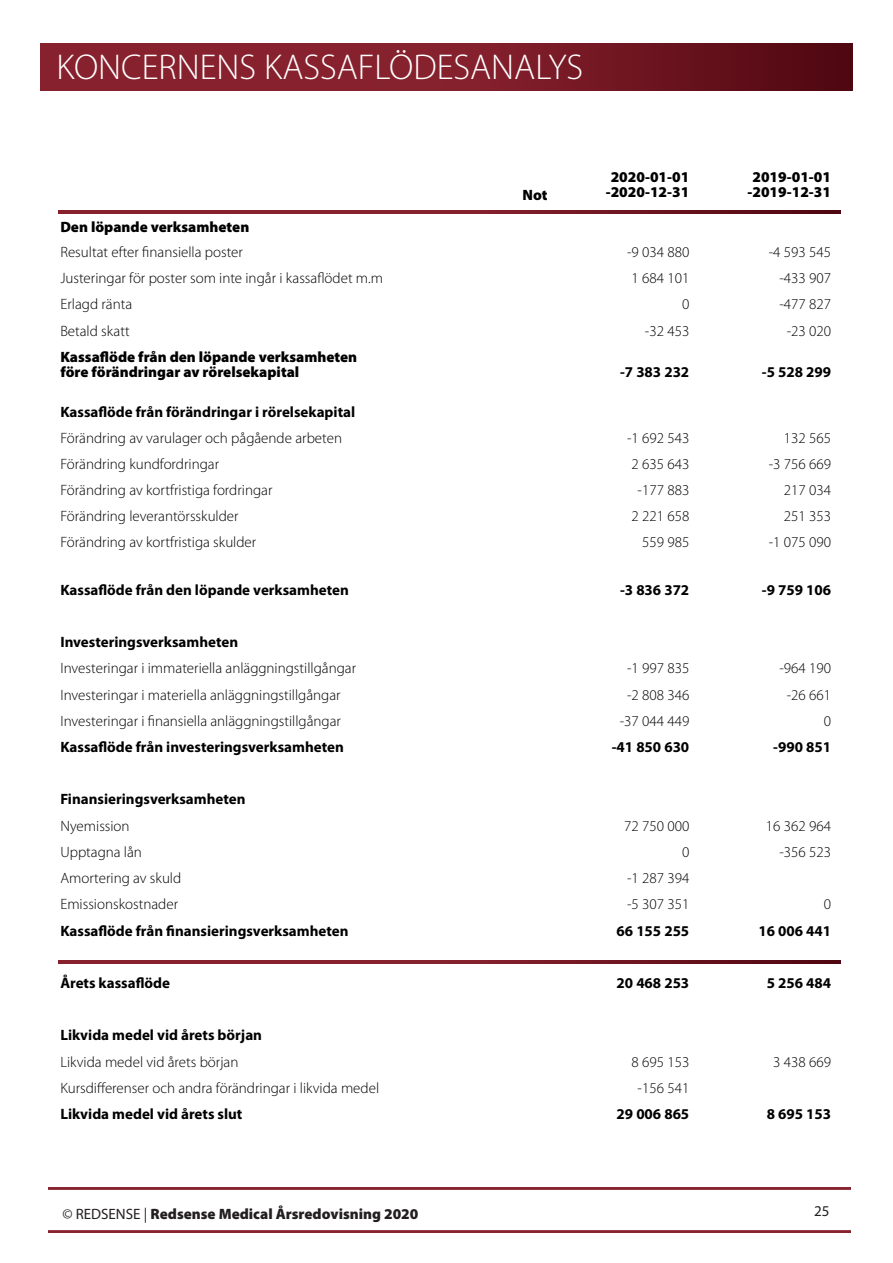
<style>
.page{position:relative;width:893px;height:1263px;background:#fff}
.page>*{position:absolute;margin:0;border:0;box-sizing:border-box;transform-origin:0 0}
.t1{font:300 36px "Myriad Pro";color:#fff}
.t2{font:300 15px "Myriad Pro";color:#000}
.t3{font:700 15px "Myriad Pro";color:#000}
.t4{font:900 15px/15px "Myriad Pro";color:#000;text-align:center}
.t5{font:900 15px "Myriad Pro";color:#231f20}
.t6{font:15px "Myriad Pro";color:#231f20}
.s1{font-weight:400}
</style>
<div class="page">
<div style="left:40px;top:43px;width:813px;height:47px;background:linear-gradient(to right,#952836,#5e0e18)"></div>
<svg style="left:59px;top:210px;width:782px;height:3px"></svg>
<svg style="left:59px;top:960px;width:782px;height:3px"></svg>
<svg style="left:49px;top:1187px;width:802px;height:46px"></svg>
<h1 class="t1" style="left:56px;top:52px;width:528px">KONCERNENS KASSAFLÖDESANALYS</h1>
<p class="t4" style="left:522px;top:189px;width:27px">Not</p>
<p class="t4" style="left:606px;top:171px;width:85px">2020-01-01 -2020-12-31</p>
<p class="t4" style="left:747px;top:171px;width:85px">2019-01-01 -2019-12-31</p>
<p class="t4" style="left:60px;top:221px;width:190px">Den löpande verksamheten</p>
<p class="t2" style="left:60px;top:246px;width:184px">Resultat efter finansiella poster</p>
<p class="t2" style="left:627px;top:246px;width:64px">-9 034 880</p>
<p class="t2" style="left:769px;top:246px;width:64px">-4 593 545</p>
<p class="t2" style="left:60px;top:272px;width:324px">Justeringar för poster som inte ingår i kassaflödet m.m</p>
<p class="t2" style="left:631px;top:272px;width:59px">1 684 101</p>
<p class="t2" style="left:779px;top:272px;width:53px">-433 907</p>
<p class="t2" style="left:60px;top:298px;width:73px">Erlagd ränta</p>
<p class="t2" style="left:682px;top:298px;width:9px">0</p>
<p class="t2" style="left:779px;top:298px;width:53px">-477 827</p>
<p class="t2" style="left:60px;top:324px;width:71px">Betald skatt</p>
<p class="t2" style="left:645px;top:324px;width:46px">-32 453</p>
<p class="t2" style="left:787px;top:324px;width:46px">-23 020</p>
<p class="t4" style="left:60px;top:350px;width:298px;text-align:left">Kassaflöde från den löpande verksamheten före förändringar av rörelsekapital</p>
<p class="t3" style="left:620px;top:365px;width:71px">-7 383 232</p>
<p class="t3" style="left:762px;top:365px;width:71px">-5 528 299</p>
<p class="t3" style="left:60px;top:405px;width:296px">Kassaflöde från förändringar i rörelsekapital</p>
<p class="t2" style="left:60px;top:432px;width:283px">Förändring av varulager och pågående arbeten</p>
<p class="t2" style="left:627px;top:432px;width:64px">-1 692 543</p>
<p class="t2" style="left:784px;top:432px;width:49px">132 565</p>
<p class="t2" style="left:60px;top:458px;width:160px">Förändring kundfordringar</p>
<p class="t2" style="left:631px;top:458px;width:59px">2 635 643</p>
<p class="t2" style="left:769px;top:458px;width:64px">-3 756 669</p>
<p class="t2" style="left:60px;top:483px;width:214px">Förändring av kortfristiga fordringar</p>
<p class="t2" style="left:638px;top:483px;width:53px">-177 883</p>
<p class="t2" style="left:784px;top:483px;width:49px">217 034</p>
<p class="t2" style="left:60px;top:510px;width:180px">Förändring leverantörsskulder</p>
<p class="t2" style="left:631px;top:510px;width:59px">2 221 658</p>
<p class="t2" style="left:784px;top:510px;width:49px">251 353</p>
<p class="t2" style="left:60px;top:536px;width:197px">Förändring av kortfristiga skulder</p>
<p class="t2" style="left:642px;top:536px;width:49px">559 985</p>
<p class="t2" style="left:769px;top:536px;width:64px">-1 075 090</p>
<p class="t3" style="left:60px;top:583px;width:290px">Kassaflöde från den löpande verksamheten</p>
<p class="t3" style="left:620px;top:583px;width:71px">-3 836 372</p>
<p class="t3" style="left:762px;top:583px;width:71px">-9 759 106</p>
<p class="t3" style="left:60px;top:636px;width:179px">Investeringsverksamheten</p>
<p class="t2" style="left:60px;top:662px;width:297px">Investeringar i immateriella anläggningstillgångar</p>
<p class="t2" style="left:627px;top:662px;width:64px">-1 997 835</p>
<p class="t2" style="left:779px;top:662px;width:53px">-964 190</p>
<p class="t2" style="left:60px;top:688px;width:282px">Investeringar i materiella anläggningstillgångar</p>
<p class="t2" style="left:627px;top:688px;width:64px">-2 808 346</p>
<p class="t2" style="left:787px;top:688px;width:46px">-26 661</p>
<p class="t2" style="left:60px;top:714px;width:282px">Investeringar i finansiella anläggningstillgångar</p>
<p class="t2" style="left:620px;top:714px;width:71px">-37 044 449</p>
<p class="t2" style="left:824px;top:714px;width:9px">0</p>
<p class="t3" style="left:60px;top:741px;width:285px">Kassaflöde från investeringsverksamheten</p>
<p class="t3" style="left:612px;top:741px;width:79px">-41 850 630</p>
<p class="t3" style="left:773px;top:741px;width:59px">-990 851</p>
<p class="t3" style="left:60px;top:793px;width:187px">Finansieringsverksamheten</p>
<p class="t2" style="left:60px;top:819px;width:71px">Nyemission</p>
<p class="t2" style="left:624px;top:819px;width:67px">72 750 000</p>
<p class="t2" style="left:766px;top:819px;width:67px">16 362 964</p>
<p class="t2" style="left:60px;top:846px;width:83px">Upptagna lån</p>
<p class="t2" style="left:682px;top:846px;width:9px">0</p>
<p class="t2" style="left:779px;top:846px;width:53px">-356 523</p>
<p class="t2" style="left:60px;top:872px;width:122px">Amortering av skuld</p>
<p class="t2" style="left:627px;top:872px;width:64px">-1 287 394</p>
<p class="t2" style="left:60px;top:898px;width:119px">Emissionskostnader</p>
<p class="t2" style="left:627px;top:898px;width:64px">-5 307 351</p>
<p class="t2" style="left:824px;top:898px;width:9px">0</p>
<p class="t3" style="left:60px;top:924px;width:290px">Kassaflöde från finansieringsverksamheten</p>
<p class="t3" style="left:617px;top:924px;width:74px">66 155 255</p>
<p class="t3" style="left:758px;top:924px;width:74px">16 006 441</p>
<p class="t3" style="left:60px;top:977px;width:111px">Årets kassaflöde</p>
<p class="t3" style="left:617px;top:977px;width:74px">20 468 253</p>
<p class="t3" style="left:767px;top:977px;width:66px">5 256 484</p>
<p class="t3" style="left:60px;top:1029px;width:203px">Likvida medel vid årets början</p>
<p class="t2" style="left:60px;top:1055px;width:180px">Likvida medel vid årets början</p>
<p class="t2" style="left:631px;top:1055px;width:59px">8 695 153</p>
<p class="t2" style="left:773px;top:1055px;width:59px">3 438 669</p>
<p class="t2" style="left:60px;top:1082px;width:320px">Kursdifferenser och andra förändringar i likvida medel</p>
<p class="t2" style="left:638px;top:1082px;width:53px">-156 541</p>
<p class="t3" style="left:60px;top:1108px;width:184px">Likvida medel vid årets slut</p>
<p class="t3" style="left:617px;top:1108px;width:74px">29 006 865</p>
<p class="t3" style="left:767px;top:1108px;width:66px">8 695 153</p>
<p class="t5" style="left:62px;top:1207px;width:358px"><span class="s1">© REDSENSE |</span> Redsense Medical Årsredovisning 2020</p>
<p class="t6" style="left:814px;top:1205px;width:17px">25</p>
</div>
